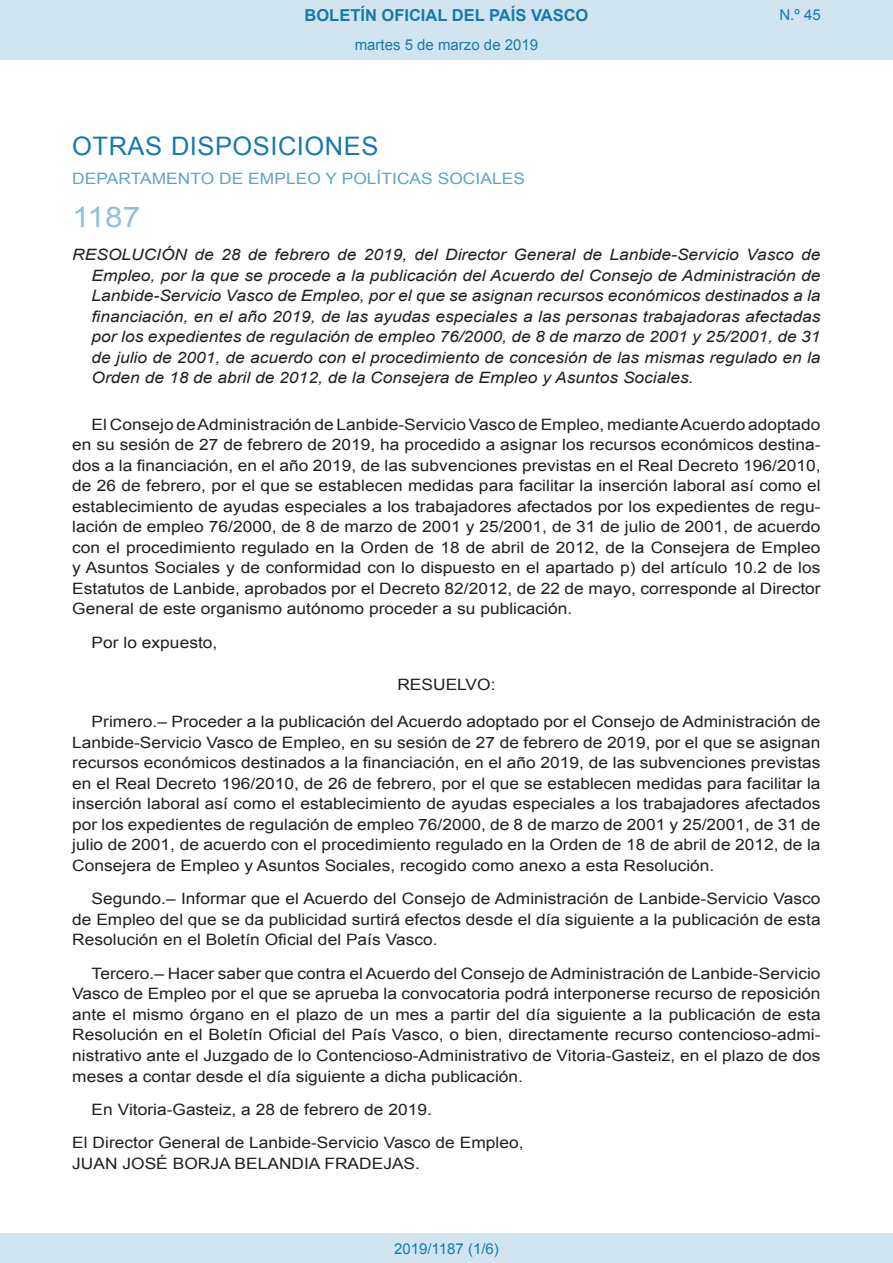
<style>
.page{position:relative;width:893px;height:1263px;background:#fff}
.page>*{position:absolute;margin:0;border:0;box-sizing:border-box;transform-origin:0 0}
.BOPVOrden{font:28.5px "Arial";color:#90c0db;scale:1.11 1}
.BOPVSeccion{font:25.5px "Arial";letter-spacing:.02em;color:#1879ad}
.t1{font:700 16.5px "Arial";color:#1879ad}
.BOPVDetalle{font:15.6px/20.5px "Arial";color:#231f20;text-align:justify;scale:1.11 1}
.BOPVTitulo{font:italic 15.6px/20.5px "Arial";color:#231f20;text-align:justify;scale:1.11 1}
.BOPVFirmaPuesto{font:15.6px "Arial";color:#231f20;scale:1.11 1}
.BOPVOrganismo{font:15.6px "Arial";letter-spacing:.005em;color:#5ea4ca;scale:1.11 1}
.BOPVFirmaLugFec{font:15.6px "Arial";color:#231f20;scale:1.11 1}
.BOPVFirmaNombre{font:15.6px "Arial";color:#231f20;scale:1.11 1}
.BOPVClave{font:15.6px "Arial";color:#231f20;scale:1.11 1}
.Paginacion_Centro{font:15px "Arial";color:#1879ad}
</style>
<div class="page">
<div style="left:0;top:0;width:893px;height:60px;background:#d0e5f0"></div>
<div style="left:0;top:1233px;width:893px;height:30px;background:#d0e5f0"></div>
<p class="t1" style="left:305px;top:4px;width:285px">BOLETÍN OFICIAL DEL PAÍS VASCO</p>
<p class="Paginacion_Centro" style="left:355px;top:35px;width:185px">martes 5 de marzo de 2019</p>
<p class="Paginacion_Centro" style="left:779px;top:5px;width:43px">N.º 45</p>
<p class="BOPVSeccion" style="left:72px;top:129px;width:308px">OTRAS DISPOSICIONES</p>
<p class="BOPVOrganismo" style="left:72px;top:169px;width:409px">DEPARTAMENTO DE EMPLEO Y POLÍTICAS SOCIALES</p>
<p class="BOPVOrden" style="left:72px;top:198px;width:63px">1187</p>
<p class="BOPVTitulo" style="left:92px;top:245px;width:658px;text-indent:-19px">RESOLUCIÓN de 28 de febrero de 2019, del Director General de Lanbide-Servicio Vasco de Empleo, por la que se procede a la publicación del Acuerdo del Consejo de Administración de Lanbide-Servicio Vasco de Empleo, por el que se asignan recursos económicos destinados a la financiación, en el año 2019, de las ayudas especiales a las personas trabajadoras afectadas por los expedientes de regulación de empleo 76/2000, de 8 de marzo de 2001 y 25/2001, de 31 de julio de 2001, de acuerdo con el procedimiento de concesión de las mismas regulado en la Orden de 18 de abril de 2012, de la Consejera de Empleo y Asuntos Sociales.</p>
<p class="BOPVDetalle" style="left:72px;top:414px;width:676px;text-indent:19px">El Consejo de Administración de Lanbide-Servicio Vasco de Empleo, mediante Acuerdo adoptado en su sesión de 27 de febrero de 2019, ha procedido a asignar los recursos económicos destina&shy;dos a la financiación, en el año 2019, de las subvenciones previstas en el Real Decreto 196/2010, de 26 de febrero, por el que se establecen medidas para facilitar la inserción laboral así como el establecimiento de ayudas especiales a los trabajadores afectados por los expedientes de regu&shy;lación de empleo 76/2000, de 8 de marzo de 2001 y 25/2001, de 31 de julio de 2001, de acuerdo con el procedimiento regulado en la Orden de 18 de abril de 2012, de la Consejera de Empleo y Asuntos Sociales y de conformidad con lo dispuesto en el apartado p) del artículo 10.2 de los Estatutos de Lanbide, aprobados por el Decreto 82/2012, de 22 de mayo, corresponde al Director General de este organismo autónomo proceder a su publicación.</p>
<p class="BOPVDetalle" style="left:92px;top:632px;width:115px">Por lo expuesto,</p>
<p class="BOPVClave" style="left:397px;top:674px;width:90px">RESUELVO:</p>
<p class="BOPVDetalle" style="left:72px;top:712px;width:676px;text-indent:19px">Primero.– Proceder a la publicación del Acuerdo adoptado por el Consejo de Administración de Lanbide-Servicio Vasco de Empleo, en su sesión de 27 de febrero de 2019, por el que se asignan recursos económicos destinados a la financiación, en el año 2019, de las subvenciones previstas en el Real Decreto 196/2010, de 26 de febrero, por el que se establecen medidas para facilitar la inserción laboral así como el establecimiento de ayudas especiales a los trabajadores afectados por los expedientes de regulación de empleo 76/2000, de 8 de marzo de 2001 y 25/2001, de 31 de julio de 2001, de acuerdo con el procedimiento regulado en la Orden de 18 de abril de 2012, de la Consejera de Empleo y Asuntos Sociales, recogido como anexo a esta Resolución.</p>
<p class="BOPVDetalle" style="left:72px;top:889px;width:676px;text-indent:19px">Segundo.– Informar que el Acuerdo del Consejo de Administración de Lanbide-Servicio Vasco de Empleo del que se da publicidad surtirá efectos desde el día siguiente a la publicación de esta Resolución en el Boletín Oficial del País Vasco.</p>
<p class="BOPVDetalle" style="left:72px;top:963px;width:676px;text-indent:19px">Tercero.– Hacer saber que contra el Acuerdo del Consejo de Administración de Lanbide-Servicio Vasco de Empleo por el que se aprueba la convocatoria podrá interponerse recurso de reposición ante el mismo órgano en el plazo de un mes a partir del día siguiente a la publicación de esta Resolución en el Boletín Oficial del País Vasco, o bien, directamente recurso contencioso-admi&shy;nistrativo ante el Juzgado de lo Contencioso-Administrativo de Vitoria-Gasteiz, en el plazo de dos meses a contar desde el día siguiente a dicha publicación.</p>
<p class="BOPVFirmaLugFec" style="left:92px;top:1099px;width:308px">En Vitoria-Gasteiz, a 28 de febrero de 2019.</p>
<p class="BOPVFirmaPuesto" style="left:72px;top:1132px;width:408px">El Director General de Lanbide-Servicio Vasco de Empleo,</p>
<p class="BOPVFirmaNombre" style="left:72px;top:1153px;width:315px">JUAN JOSÉ BORJA BELANDIA FRADEJAS.</p>
<p class="Paginacion_Centro" style="left:394px;top:1238px;width:106px">2019/1187 (1/6)</p>
</div>
